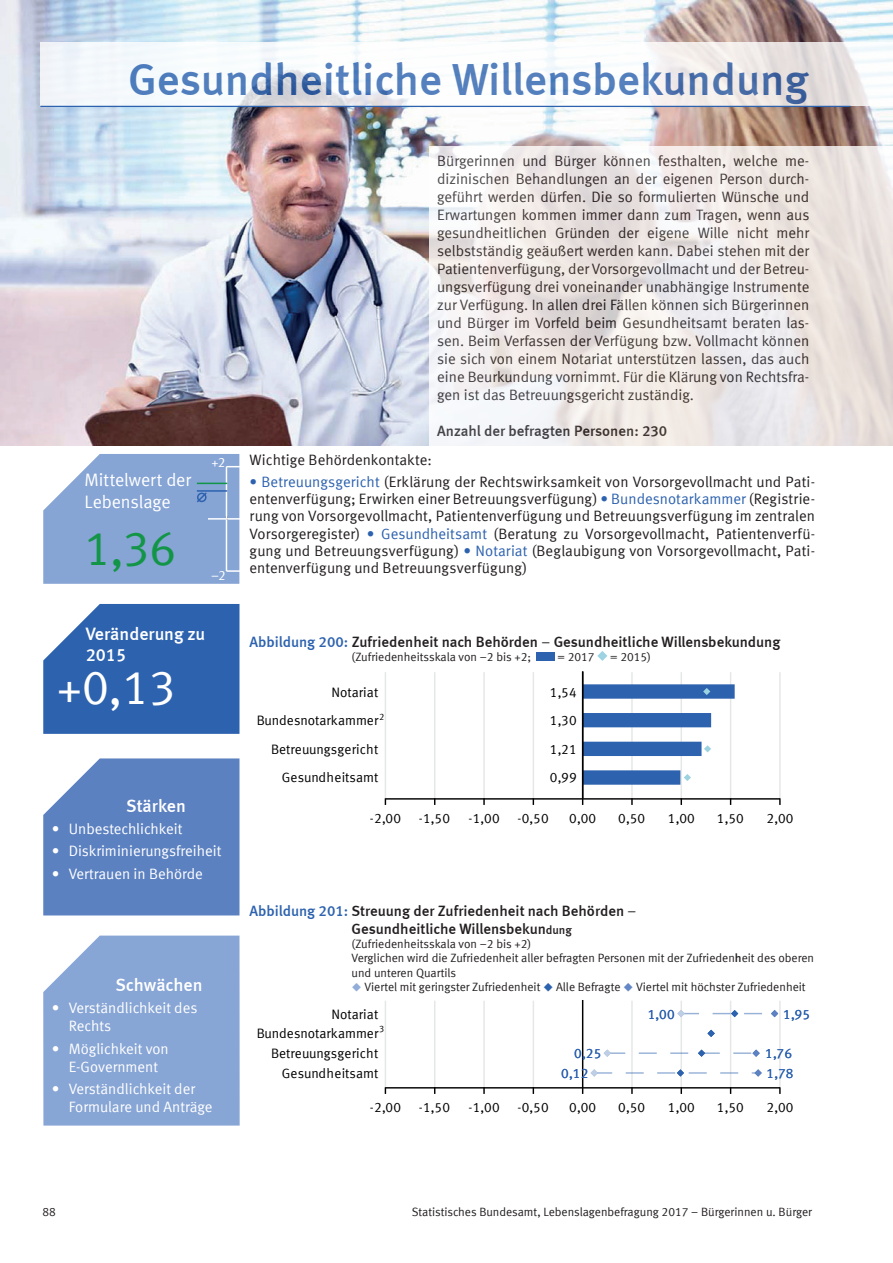
<style>
.page{position:relative;width:893px;height:1263px;background:#fff}
.page>*{position:absolute;margin:0;border:0;box-sizing:border-box;transform-origin:0 0}
.t1{font:48px "Meta Normal LF";color:#fff}
.t2{font:48px "Meta Normal LF";color:#139547}
.t3{font:45px "Meta Medium LF";color:#2d62af}
.t4{font:18px/21.6px "Meta Medium LF";color:#fff}
.t5{font:18px/21.6px "Meta Normal LF";letter-spacing:-.005em;color:#fff}
.t6{font:15px/18px "Meta Normal LF";color:#231f20;text-align:justify}
.t7{font:15px/18px "Meta Medium LF";color:#231f20}
.t8{font:15px/18px "Meta Normal LF";color:#fff}
.t9{font:13.65px "Meta Normal LF";letter-spacing:.005em;color:#000001}
.t10{font:13.65px "Meta Normal LF";letter-spacing:.02em;color:#2d62af}
.t11{font:13.5px "Meta Normal LF";color:#fff}
.t12{font:12px/14.4px "Meta Normal LF";color:#231f20}
.t13{font:9.3px "Meta Normal LF";color:#000001}
.s1{color:#2d62af}
.s2{font-family:"Meta Normal LF"}
.s3{font-size:12px}
.s4{font-family:"Meta Medium LF"}
.s5{color:#91add8}
.s6{color:#6487c5}
</style>
<div class="page">
<img style="left:0;top:0;width:893px;height:446px">
<svg style="left:43px;top:454px;width:197px;height:130px;background:#8eaad6"></svg>
<svg style="left:43px;top:604px;width:196px;height:130px;background:#3a6cb4"></svg>
<svg style="left:43px;top:758px;width:196px;height:157px;background:#6689c5"></svg>
<div style="left:43px;top:935px;width:197px;height:190px;background:#87a5d5"></div>
<div style="left:537px;top:652px;width:18px;height:9px;background:#2d62af"></div>
<svg style="left:597px;top:651px;width:10px;height:10px"></svg>
<svg style="left:384px;top:671px;width:348px;height:134px"></svg>
<hr style="left:385px;top:672px;width:1px;height:126px;background:#e5e6e6">
<hr style="left:434px;top:672px;width:1px;height:126px;background:#e5e6e6">
<hr style="left:483px;top:672px;width:2px;height:126px;background:#e5e6e6">
<hr style="left:533px;top:672px;width:1px;height:126px;background:#e5e6e6">
<hr style="left:631px;top:672px;width:2px;height:126px;background:#e5e6e6">
<hr style="left:681px;top:672px;width:1px;height:126px;background:#e5e6e6">
<hr style="left:730px;top:672px;width:1px;height:126px;background:#e5e6e6">
<hr style="left:779px;top:672px;width:2px;height:126px;background:#e5e6e6">
<div style="left:583px;top:713px;width:128px;height:14px;background:#2d62af"></div>
<svg style="left:583px;top:770px;width:108px;height:15px;background:#4775b8"></svg>
<svg style="left:583px;top:742px;width:128px;height:14px;background:#3a6cb3"></svg>
<svg style="left:583px;top:684px;width:152px;height:15px;background:#3769b2"></svg>
<hr style="left:582px;top:671px;width:1px;height:127px;background:#000001">
<svg style="left:779px;top:798px;width:2px;height:7px"></svg>
<hr style="left:385px;top:798px;width:395px;height:2px;background:#000001">
<svg style="left:384px;top:1000px;width:395px;height:94px"></svg>
<hr style="left:385px;top:1001px;width:1px;height:86px;background:#e5e6e6">
<hr style="left:434px;top:1001px;width:1px;height:86px;background:#e5e6e6">
<hr style="left:483px;top:1001px;width:2px;height:86px;background:#e5e6e6">
<hr style="left:533px;top:1001px;width:1px;height:86px;background:#e5e6e6">
<hr style="left:631px;top:1001px;width:2px;height:86px;background:#e5e6e6">
<hr style="left:681px;top:1001px;width:1px;height:86px;background:#e5e6e6">
<hr style="left:730px;top:1001px;width:1px;height:86px;background:#e5e6e6">
<hr style="left:779px;top:1001px;width:2px;height:86px;background:#e5e6e6">
<hr style="left:582px;top:1000px;width:1px;height:87px;background:#000001">
<svg style="left:707px;top:1030px;width:8px;height:7px"></svg>
<svg style="left:591px;top:1069px;width:171px;height:7px"></svg>
<svg style="left:604px;top:1049px;width:156px;height:8px"></svg>
<svg style="left:677px;top:1010px;width:101px;height:7px"></svg>
<svg style="left:483px;top:1088px;width:2px;height:6px"></svg>
<svg style="left:631px;top:1088px;width:2px;height:6px"></svg>
<svg style="left:779px;top:1087px;width:2px;height:7px"></svg>
<hr style="left:385px;top:1087px;width:395px;height:1px;background:#000001">
<svg style="left:40px;top:42px;width:853px;height:64px"></svg>
<hr style="left:40px;top:106px;width:810px;height:1px;background:#2d62af">
<svg style="left:429px;top:146px;width:464px;height:300px"></svg>
<h2 class="t3" style="left:128px;top:53px;width:682px">Gesundheitliche Willensbekundung</h2>
<p class="t5" style="left:85px;top:469px;width:108px">Mittelwert der<br>Lebenslage</p>
<h1 class="t2" style="left:85px;top:521px;width:93px">1,36</h1>
<p class="t11" style="left:212px;top:454px;width:15px">+2</p>
<p class="t11" style="left:211px;top:568px;width:16px">–2</p>
<p class="t4" style="left:86px;top:622px;width:121px">Veränderung zu<br>2015</p>
<h1 class="t1" style="left:57px;top:660px;width:121px">+0,13</h1>
<p class="t4" style="left:126px;top:795px;width:61px">Stärken</p>
<p class="t8" style="left:52px;top:820px;width:132px">• Unbestechlichkeit</p>
<p class="t8" style="left:52px;top:842px;width:171px">• Diskriminierungsfreiheit</p>
<p class="t8" style="left:52px;top:864px;width:153px">• Vertrauen in Behörde</p>
<p class="t4" style="left:115px;top:974px;width:89px">Schwächen</p>
<p class="t8" style="left:69px;top:999px;width:130px;text-indent:-17px">• Verständlichkeit des<br>Rechts</p>
<p class="t8" style="left:52px;top:1039px;width:118px;text-align:center">• Möglichkeit von<br>E-Government</p>
<p class="t8" style="left:69px;top:1079px;width:145px;text-indent:-17px">• Verständlichkeit der<br>Formulare und Anträge</p>
<p class="t6" style="left:437px;top:151px;width:374px">Bürgerinnen und Bürger können festhalten, welche me&shy;dizinischen Behandlungen an der eigenen Person durch&shy;geführt werden dürfen. Die so formulierten Wünsche und Erwartungen kommen immer dann zum Tragen, wenn aus gesundheitlichen Gründen der eigene Wille nicht mehr selbstständig geäußert werden kann. Dabei stehen mit der Patientenverfügung, der Vorsorgevollmacht und der Betreu&shy;ungsverfügung drei voneinander unabhängige Instrumente zur Verfügung. In allen drei Fällen können sich Bürgerinnen und Bürger im Vorfeld beim Gesundheitsamt beraten las&shy;sen. Beim Verfassen der Verfügung bzw. Vollmacht können sie sich von einem Notariat unterstützen lassen, das auch eine Beurkundung vornimmt. Für die Klärung von Rechtsfra&shy;gen ist das Betreuungsgericht zuständig.</p>
<p class="t7" style="left:437px;top:421px;width:232px">Anzahl der befragten Personen: 230</p>
<p class="t6" style="left:249px;top:451px;width:184px">Wichtige Behördenkontakte:</p>
<p class="t6" style="left:249px;top:473px;width:567px;line-height:17.2px"><span class="s1">• Betreuungsgericht</span> (Erklärung der Rechtswirksamkeit von Vorsorgevollmacht und Pati&shy;entenverfügung; Erwirken einer Betreuungsverfügung) <span class="s1">• Bundesnotarkammer</span> (Registrie&shy;rung von Vorsorgevollmacht, Patientenverfügung und Betreuungsverfügung im zentralen Vorsorgeregister) <span class="s1">• Gesundheitsamt</span> (Beratung zu Vorsorgevollmacht, Patientenverfü&shy;gung und Betreuungsverfügung) <span class="s1">• Notariat</span> (Beglaubigung von Vorsorgevollmacht, Pati&shy;entenverfügung und Betreuungsverfügung)</p>
<p class="t7" style="left:249px;top:632px;width:532px"><span class="s1">Abbildung 200:</span> Zufriedenheit nach Behörden <span class="s2">−</span> Gesundheitliche Willensbekundung</p>
<p class="t12" style="left:352px;top:649px;width:181px">(Zufriedenheitsskala von −2 bis +2;</p>
<p class="t12" style="left:557px;top:649px;width:39px">= 2017</p>
<p class="t12" style="left:610px;top:649px;width:42px">= 2015)</p>
<p class="t9" style="left:332px;top:684px;width:48px">Notariat</p>
<p class="t9" style="left:550px;top:684px;width:29px">1,54</p>
<p class="t13" style="left:379px;top:711px;width:7px">2</p>
<p class="t9" style="left:257px;top:713px;width:123px">Bundesnotarkammer</p>
<p class="t9" style="left:550px;top:713px;width:29px">1,30</p>
<p class="t9" style="left:271px;top:742px;width:109px">Betreuungsgericht</p>
<p class="t9" style="left:550px;top:742px;width:29px">1,21</p>
<p class="t9" style="left:282px;top:770px;width:98px">Gesundheitsamt</p>
<p class="t9" style="left:550px;top:770px;width:29px">0,99</p>
<p class="t9" style="left:370px;top:810px;width:33px">-2,00</p>
<p class="t9" style="left:419px;top:810px;width:33px">-1,50</p>
<p class="t9" style="left:468px;top:810px;width:33px">-1,00</p>
<p class="t9" style="left:517px;top:810px;width:33px">-0,50</p>
<p class="t9" style="left:569px;top:810px;width:29px">0,00</p>
<p class="t9" style="left:618px;top:810px;width:29px">0,50</p>
<p class="t9" style="left:668px;top:810px;width:29px">1,00</p>
<p class="t9" style="left:717px;top:810px;width:29px">1,50</p>
<p class="t9" style="left:766px;top:810px;width:29px">2,00</p>
<p class="t7" style="left:352px;top:901px;width:286px;text-indent:-102px"><span class="s1">Abbildung 201:</span> Streuung der Zufriedenheit nach Behörden <span class="s2">−<br></span>Gesundheitliche Willensbekun<span class="s3">dung</span></p>
<p class="t12" style="left:352px;top:936px;width:464px">(Zufriedenheitsskala von −2 bis +2)<br>Verglichen wird die Zufriedenheit aller befragten Personen mit der Zufrieden<span class="s4">h</span>eit des oberen und unteren Quartils</p>
<p class="t12" style="left:352px;top:980px;width:456px"><span class="s5">◆</span> Viertel mit geringster Zufriedenheit <span class="s1">◆</span> Alle Befragte <span class="s6">◆</span> Viertel mit höchster Zufriedenheit</p>
<p class="t9" style="left:332px;top:1006px;width:48px">Notariat</p>
<p class="t13" style="left:379px;top:1024px;width:7px">3</p>
<p class="t9" style="left:257px;top:1025px;width:123px">Bundesnotarkammer</p>
<p class="t9" style="left:271px;top:1046px;width:109px">Betreuungsgericht</p>
<p class="t9" style="left:282px;top:1065px;width:98px">Gesundheitsamt</p>
<p class="t10" style="left:574px;top:1046px;width:29px">0,25</p>
<p class="t10" style="left:561px;top:1065px;width:29px">0,12</p>
<p class="t10" style="left:648px;top:1006px;width:29px">1,00</p>
<p class="t10" style="left:783px;top:1006px;width:29px">1,95</p>
<p class="t10" style="left:765px;top:1046px;width:29px">1,76</p>
<p class="t10" style="left:766px;top:1065px;width:29px">1,78</p>
<p class="t9" style="left:370px;top:1099px;width:33px">-2,00</p>
<p class="t9" style="left:419px;top:1099px;width:33px">-1,50</p>
<p class="t9" style="left:468px;top:1099px;width:33px">-1,00</p>
<p class="t9" style="left:517px;top:1099px;width:33px">-0,50</p>
<p class="t9" style="left:569px;top:1099px;width:29px">0,00</p>
<p class="t9" style="left:618px;top:1099px;width:29px">0,50</p>
<p class="t9" style="left:668px;top:1099px;width:29px">1,00</p>
<p class="t9" style="left:717px;top:1099px;width:29px">1,50</p>
<p class="t9" style="left:766px;top:1099px;width:29px">2,00</p>
<p class="t12" style="left:43px;top:1205px;width:15px">88</p>
<p class="t12" style="left:412px;top:1205px;width:402px">Statistisches Bundesamt, Lebenslagenbefragung 2017 – Bürgerinnen u. Bürger</p>
</div>
